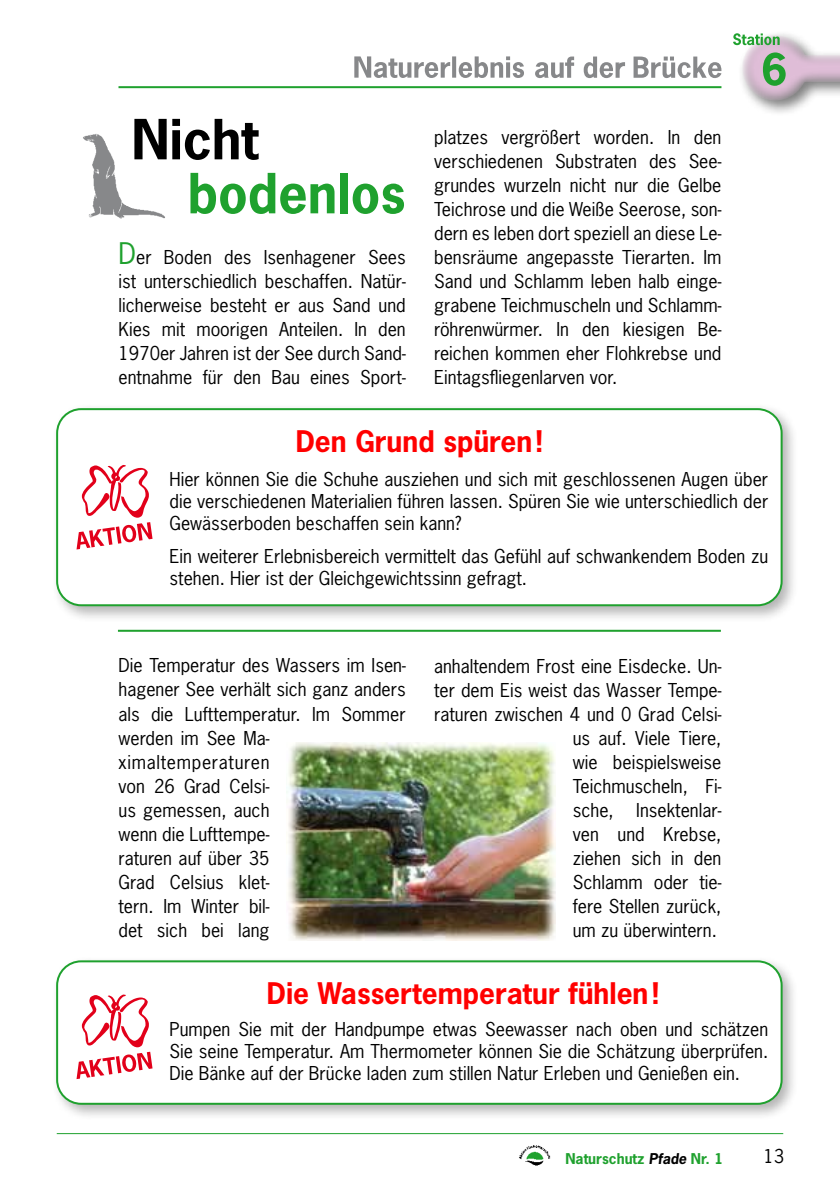
<style>
.page{position:relative;width:840px;height:1191px;background:#fff}
.page>*{position:absolute;margin:0;border:0;box-sizing:border-box;transform-origin:0 0}
.t1{font:700 52px "News Gothic Std";color:#1fa12e}
.t2{font:700 52px "News Gothic Std";color:#000}
.t3{font:700 28px "News Gothic Std";color:#f00}
.t4{font:18px/24px "News Gothic Std";color:#000;text-align:justify}
.t5{font:700 14px "News Gothic Std";color:#1fa12e}
.s1{font-size:28px;color:#1fa12e}
.s2{font-style:italic;color:#000}
</style>
<div class="page">
<img style="left:519px;top:1145px;width:32px;height:21px">
<hr style="left:57px;top:1133px;width:725px;height:1px;background:#1fa12e">
<div style="left:736px;top:30px;width:103px;height:87px;background:#000;opacity:.5"></div>
<svg style="left:733px;top:33px;width:106px;height:68px"></svg>
<hr style="left:118px;top:86px;width:603px;height:2px;background:#1fa12e">
<svg style="left:354px;top:56px;width:169px;height:22px"></svg>
<svg style="left:535px;top:57px;width:89px;height:21px"></svg>
<svg style="left:633px;top:57px;width:88px;height:21px"></svg>
<img style="left:83px;top:134px;width:82px;height:85px">
<div style="left:51px;top:403px;width:747px;height:220px;background:#000;opacity:.3"></div>
<div style="left:57px;top:409px;width:724px;height:196px;background:#fff;border-radius:24px"></div>
<div style="left:56px;top:408px;width:726px;height:198px;border:2px solid #1fa12e;border-radius:24px"></div>
<div style="left:51px;top:955px;width:747px;height:166px;background:#000;opacity:.3"></div>
<div style="left:57px;top:961px;width:724px;height:142px;background:#fff;border-radius:24px"></div>
<div style="left:56px;top:960px;width:726px;height:144px;border:2px solid #1fa12e;border-radius:24px"></div>
<hr style="left:118px;top:630px;width:602px;height:2px;background:#1fa12e">
<img style="left:286px;top:742px;width:269px;height:199px">
<svg style="left:76px;top:465px;width:77px;height:84px"></svg>
<svg style="left:76px;top:994px;width:77px;height:85px"></svg>
<h1 class="t2" style="left:131px;top:105px;width:128px">Nicht</h1>
<h1 class="t1" style="left:187px;top:159px;width:219px">bodenlos</h1>
<p class="t4" style="left:118px;top:245px;width:288px"><span class="s1">D</span>er Boden des Isenhagener Sees ist unterschiedlich beschaffen. Natür&shy;licherweise besteht er aus Sand und Kies mit moorigen Anteilen. In den 1970er Jahren ist der See durch Sand&shy;entnahme für den Bau eines Sport-</p>
<p class="t4" style="left:434px;top:125px;width:288px">platzes vergrößert worden. In den verschiedenen Substraten des See&shy;grundes wurzeln nicht nur die Gelbe Teichrose und die Weiße Seerose, son&shy;dern es leben dort speziell an diese Le&shy;bensräume angepasste Tierarten. Im Sand und Schlamm leben halb einge&shy;grabene Teichmuscheln und Schlamm&shy;röhrenwürmer. In den kiesigen Be&shy;reichen kommen eher Flohkrebse und Eintagsfliegenlarven vor.</p>
<h2 class="t3" style="left:295px;top:423px;width:248px">Den Grund spüren!</h2>
<p class="t4" style="left:169px;top:468px;width:600px;line-height:22px">Hier können Sie die Schuhe ausziehen und sich mit geschlossenen Augen über die verschiedenen Materialien führen lassen. Spüren Sie wie unterschiedlich der Gewässerboden beschaffen sein kann?</p>
<p class="t4" style="left:169px;top:545px;width:600px;line-height:22px">Ein weiterer Erlebnisbereich vermittelt das Gefühl auf schwankendem Boden zu stehen. Hier ist der Gleichgewichtssinn gefragt.</p>
<p class="t4" style="left:118px;top:653px;width:288px;text-align:left">Die Temperatur des Wassers im Isen&shy;hagener See verhält sich ganz anders als die Lufttemperatur. Im Sommer werden im See Ma&shy;ximaltemperaturen<br>von 26 Grad Celsi-<br>us gemessen, auch<br>wenn die Lufttempe-<br>raturen auf über 35<br>Grad Celsius klet-<br>tern. Im Winter bil-<br>det sich bei lang</p>
<p class="t4" style="left:434px;top:653px;width:289px;text-align:right">anhaltendem Frost eine Eisdecke. Un&shy;ter dem Eis weist das Wasser Tempe&shy;raturen zwischen 4 und 0 Grad Celsi&shy;us auf. Viele Tiere,<br>wie beispielsweise<br>Teichmuscheln, Fi-<br>sche, Insektenlar-<br>ven und Krebse,<br>ziehen sich in den<br>Schlamm oder tie-<br>fere Stellen zurück,<br>um zu überwintern.</p>
<h2 class="t3" style="left:267px;top:975px;width:393px">Die Wassertemperatur fühlen!</h2>
<p class="t4" style="left:169px;top:1018px;width:600px;line-height:22px">Pumpen Sie mit der Handpumpe etwas Seewasser nach oben und schätzen Sie seine Temperatur. Am Thermometer können Sie die Schätzung überprüfen.<br>Die Bänke auf der Brücke laden zum stillen Natur Erleben und Genießen ein.</p>
<p class="t5" style="left:565px;top:1149px;width:159px">Naturschutz <span class="s2">Pfade</span> Nr. 1</p>
<p class="t4" style="left:763px;top:1143px;width:22px">13</p>
</div>
